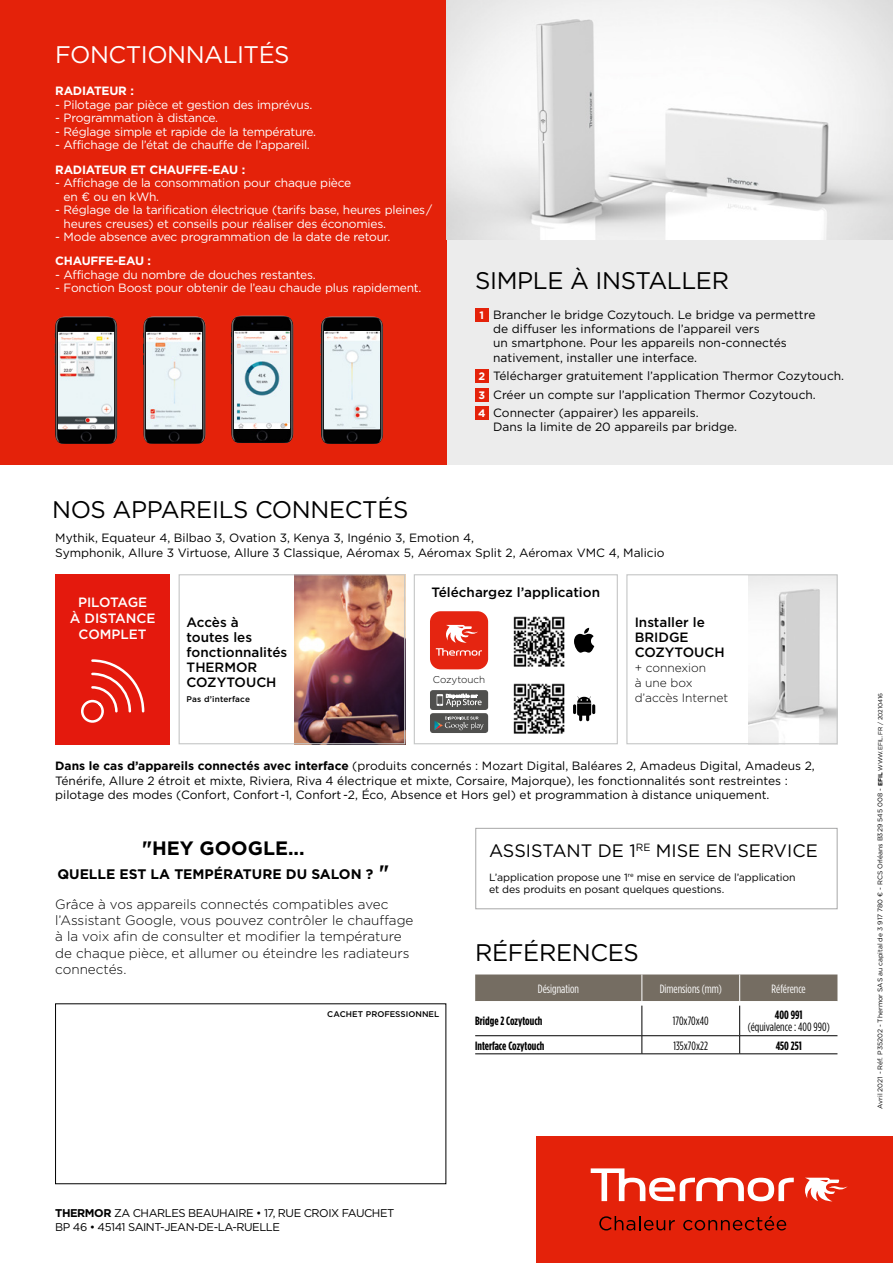
<style>
.page{position:relative;width:893px;height:1263px;background:#fff}
.page>*{position:absolute;margin:0;border:0;box-sizing:border-box;transform-origin:0 0}
.t1{font:24px "Gotham";letter-spacing:-.015em;color:#000}
.t2{font:24px "Gotham";letter-spacing:-.02em;color:#fff}
.t3{font:700 19.35px "Gotham";color:#000}
.t4{font:18px "Gotham";color:#000}
.t5{font:700 13.8px "Gotham";color:#000}
.t6{font:300 13.5px/16.2px "Gotham";color:#000}
.t7{font:500 13.5px/15px "Gotham";color:#000}
.t8{font:500 13.5px/16.2px "Gotham";color:#fff;text-align:center}
.t9{font:12px/14.2px "Gotham";color:#000}
.t10{font:12px/13.5px "Gotham";letter-spacing:-.02em;color:#fff}
.t11{font:700 12px "Gotham";letter-spacing:-.02em;color:#fff}
.t12{font:12px/12px "Gotham Condensed";color:#000;text-align:center}
.t13{font:700 12px "Gotham Condensed";color:#000}
.t14{font:12px "Gotham Condensed";color:#fff}
.t15{font:300 12px/15px "Gotham";color:#000}
.t16{font:11.25px "Gotham";letter-spacing:-.04em;color:#000}
.t17{font:700 10.8px "Gotham";color:#fff}
.t18{font:10.5px/12px "Gotham";letter-spacing:-.01em;color:#000}
.t19{font:300 9.9px "Gotham";color:#000}
.t20{font:500 8.25px "Gotham";color:#000}
.t21{font:500 8.25px "Gotham";letter-spacing:.02em;color:#000}
.t22{font:6.75px "Gotham";color:#000}
.s1{font-weight:700}
.s2{font-size:19.35px}
.s3{font-weight:700;font-size:6px}
.s4{font-size:6px}
</style>
<div class="page">
<div style="left:446px;top:0;width:447px;height:465px;background:#ececec"></div>
<div style="left:536px;top:1136px;width:357px;height:127px;background:#e4220a"></div>
<svg style="left:805px;top:1178px;width:43px;height:23px"></svg>
<svg style="left:591px;top:1168px;width:203px;height:33px"></svg>
<svg style="left:599px;top:1216px;width:76px;height:14px"></svg>
<svg style="left:683px;top:1216px;width:103px;height:14px"></svg>
<div style="left:0;top:0;width:446px;height:465px;background:#e4220a"></div>
<hr style="left:642px;top:1005px;width:1px;height:30px;background:#000">
<hr style="left:739px;top:1005px;width:1px;height:30px;background:#000">
<svg style="left:642px;top:1036px;width:1px;height:17px"></svg>
<svg style="left:739px;top:1036px;width:1px;height:17px"></svg>
<div style="left:475px;top:974px;width:362px;height:27px;background:#756d62"></div>
<hr style="left:475px;top:1053px;width:167px;height:1px;background:#000">
<hr style="left:642px;top:1053px;width:98px;height:1px;background:#000">
<hr style="left:740px;top:1053px;width:97px;height:1px;background:#000">
<hr style="left:475px;top:1035px;width:167px;height:1px;background:#000">
<hr style="left:642px;top:1035px;width:98px;height:1px;background:#000">
<hr style="left:740px;top:1035px;width:97px;height:1px;background:#000">
<img style="left:55px;top:316px;width:62px;height:128px">
<img style="left:59px;top:332px;width:55px;height:97px">
<img style="left:143px;top:316px;width:63px;height:128px">
<img style="left:147px;top:332px;width:55px;height:97px">
<img style="left:231px;top:316px;width:62px;height:127px">
<img style="left:235px;top:331px;width:55px;height:97px">
<img style="left:320px;top:316px;width:63px;height:128px">
<img style="left:324px;top:332px;width:55px;height:97px">
<img style="left:446px;top:0;width:447px;height:240px">
<div style="left:475px;top:308px;width:14px;height:14px;background:#e4220a"></div>
<div style="left:475px;top:370px;width:14px;height:13px;background:#e4220a"></div>
<div style="left:475px;top:388px;width:14px;height:14px;background:#e4220a"></div>
<div style="left:475px;top:407px;width:14px;height:13px;background:#e4220a"></div>
<img style="left:748px;top:576px;width:88px;height:166px">
<div style="left:55px;top:574px;width:115px;height:170px;background:#e4190d"></div>
<svg style="left:81px;top:659px;width:64px;height:64px"></svg>
<img style="left:295px;top:576px;width:108px;height:166px">
<div style="left:179px;top:574px;width:226px;height:170px;border:1px solid #c5c6c6"></div>
<div style="left:414px;top:574px;width:204px;height:170px;border:1px solid #c5c6c6"></div>
<div style="left:626px;top:574px;width:212px;height:170px;border:1px solid #c5c6c6"></div>
<div style="left:475px;top:828px;width:362px;height:81px;border:1px solid #a7a7a8"></div>
<div style="left:430px;top:611px;width:58px;height:58px;background:#e52511;border-radius:11px"></div>
<svg style="left:436px;top:624px;width:46px;height:32px"></svg>
<div style="left:430px;top:690px;width:58px;height:20px;background:#50504e;border-radius:3px"></div>
<svg style="left:436px;top:693px;width:46px;height:14px"></svg>
<div style="left:430px;top:713px;width:58px;height:20px;background:#50504e;border-radius:3px"></div>
<svg style="left:434px;top:717px;width:49px;height:13px"></svg>
<img style="left:513px;top:683px;width:52px;height:51px">
<img style="left:513px;top:616px;width:52px;height:51px">
<svg style="left:573px;top:696px;width:22px;height:25px"></svg>
<svg style="left:574px;top:628px;width:20px;height:25px"></svg>
<p class="t2" style="left:55px;top:39px;width:236px">FONCTIONNALITÉS</p>
<p class="t11" style="left:55px;top:83px;width:80px">RADIATEUR :</p>
<p class="t10" style="left:55px;top:98px;width:259px">- Pilotage par pièce et gestion des imprévus.</p>
<p class="t10" style="left:55px;top:111px;width:164px">- Programmation à distance.</p>
<p class="t10" style="left:55px;top:125px;width:262px">- Réglage simple et rapide de la température.</p>
<p class="t10" style="left:55px;top:138px;width:256px">- Affichage de l’état de chauffe de l’appareil.</p>
<p class="t11" style="left:55px;top:161px;width:191px">RADIATEUR ET CHAUFFE-EAU :</p>
<p class="t10" style="left:64px;top:176px;width:289px;text-indent:-8px">- Affichage de la consommation pour chaque pièce en € ou en kWh.</p>
<p class="t10" style="left:64px;top:203px;width:370px;text-indent:-8px">- Réglage de la tarification électrique (tarifs base, heures pleines / heures creuses) et conseils pour réaliser des économies.</p>
<p class="t10" style="left:55px;top:230px;width:337px">- Mode absence avec programmation de la date de retour.</p>
<p class="t11" style="left:55px;top:253px;width:97px">CHAUFFE-EAU :</p>
<p class="t10" style="left:55px;top:267px;width:262px">- Affichage du nombre de douches restantes.</p>
<p class="t10" style="left:55px;top:281px;width:368px">- Fonction Boost pour obtenir de l’eau chaude plus rapidement.</p>
<p class="t1" style="left:475px;top:265px;width:255px">SIMPLE À INSTALLER</p>
<p class="t17" style="left:480px;top:308px;width:6px">1</p>
<p class="t9" style="left:493px;top:307px;width:324px">Brancher le bridge Cozytouch. Le bridge va permettre de diffuser les informations de l’appareil vers<br>un smartphone. Pour les appareils non-connectés nativement, installer une interface.</p>
<p class="t17" style="left:478px;top:369px;width:8px">2</p>
<p class="t9" style="left:493px;top:368px;width:352px">Télécharger gratuitement l’application Thermor Cozytouch.</p>
<p class="t17" style="left:479px;top:388px;width:8px">3</p>
<p class="t9" style="left:493px;top:387px;width:324px">Créer un compte sur l’application Thermor Cozytouch.</p>
<p class="t17" style="left:478px;top:406px;width:9px">4</p>
<p class="t9" style="left:493px;top:405px;width:245px">Connecter (appairer) les appareils.<br>Dans la limite de 20 appareils par bridge.</p>
<p class="t1" style="left:52px;top:494px;width:358px">NOS APPAREILS CONNECTÉS</p>
<p class="t9" style="left:55px;top:531px;width:611px">Mythik, Equateur 4, Bilbao 3, Ovation 3, Kenya 3, Ingénio 3, Emotion 4,<br>Symphonik, Allure 3 Virtuose, Allure 3 Classique, Aéromax 5, Aéromax Split 2, Aéromax VMC 4, Malicio</p>
<p class="t8" style="left:70px;top:593px;width:87px">PILOTAGE<br>À DISTANCE<br>COMPLET</p>
<p class="t7" style="left:187px;top:615px;width:102px">Accès à<br>toutes les fonctionnalités<br>THERMOR<br>COZYTOUCH</p>
<p class="t21" style="left:187px;top:694px;width:65px">Pas d’interface</p>
<p class="t7" style="left:432px;top:585px;width:170px">Téléchargez l’application</p>
<p class="t19" style="left:433px;top:673px;width:54px">Cozytouch</p>
<p class="t7" style="left:635px;top:615px;width:91px">Installer le<br>BRIDGE<br>COZYTOUCH</p>
<p class="t15" style="left:635px;top:660px;width:95px">+ connexion<br>à une box d’accès Internet</p>
<p class="t9" style="left:55px;top:759px;width:761px"><span class="s1">Dans le cas d’appareils connectés avec interface</span> (produits concernés : Mozart Digital, Baléares 2, Amadeus Digital, Amadeus 2,<br>Ténérife, Allure 2 étroit et mixte, Riviera, Riva 4 électrique et mixte, Corsaire, Majorque), les fonctionnalités sont restreintes : pilotage des modes (Confort, Confort -1, Confort -2, Éco, Absence et Hors gel) et programmation à distance uniquement.</p>
<p class="t3" style="left:142px;top:836px;width:164px">"HEY GOOGLE...</p>
<p class="t5" style="left:57px;top:865px;width:333px">QUELLE EST LA TEMPÉRATURE DU SALON ? <span class="s2">"</span></p>
<p class="t6" style="left:55px;top:896px;width:360px">Grâce à vos appareils connectés compatibles avec l’Assistant Google, vous pouvez contrôler le chauffage à la voix afin de consulter et modifier la température de chaque pièce, et allumer ou éteindre les radiateurs connectés.</p>
<p class="t20" style="left:327px;top:1009px;width:113px">CACHET PROFESSIONNEL</p>
<p class="t4" style="left:489px;top:839px;width:330px">ASSISTANT DE 1<sup>RE</sup> MISE EN SERVICE</p>
<p class="t18" style="left:489px;top:871px;width:308px">L’application propose une 1<sup>re</sup> mise en service de l’application et des produits en posant quelques questions.</p>
<p class="t1" style="left:475px;top:937px;width:165px">RÉFÉRENCES</p>
<p class="t14" style="left:538px;top:981px;width:43px">Désignation</p>
<p class="t14" style="left:660px;top:981px;width:64px">Dimensions (mm)</p>
<p class="t14" style="left:772px;top:981px;width:36px">Référence</p>
<p class="t13" style="left:475px;top:1014px;width:69px">Bridge 2 Cozytouch</p>
<p class="t12" style="left:673px;top:1015px;width:37px">170x70x40</p>
<p class="t12" style="left:748px;top:1009px;width:83px"><span class="s1">400 991<br></span>(équivalence : 400 990)</p>
<p class="t13" style="left:475px;top:1038px;width:71px">Interface Cozytouch</p>
<p class="t12" style="left:674px;top:1039px;width:36px">135x70x22</p>
<p class="t13" style="left:776px;top:1038px;width:28px">450 251</p>
<p class="t22" style="left:876px;top:1109px;width:418px;rotate:-90deg">Avril 2021 - Réf. P35202 - Thermor SAS au capital de 3 917 780 € - RCS Orléans B329 545 008 - <span class="s3">EFIL</span> <span class="s4">WWW.EFIL.FR / 20210416</span></p>
<p class="t16" style="left:55px;top:1206px;width:341px"><span class="s1">THERMOR</span> ZA CHARLES BEAUHAIRE • 17, RUE CROIX FAUCHET</p>
<p class="t16" style="left:55px;top:1220px;width:226px">BP 46 • 45141 SAINT-JEAN-DE-LA-RUELLE</p>
</div>
